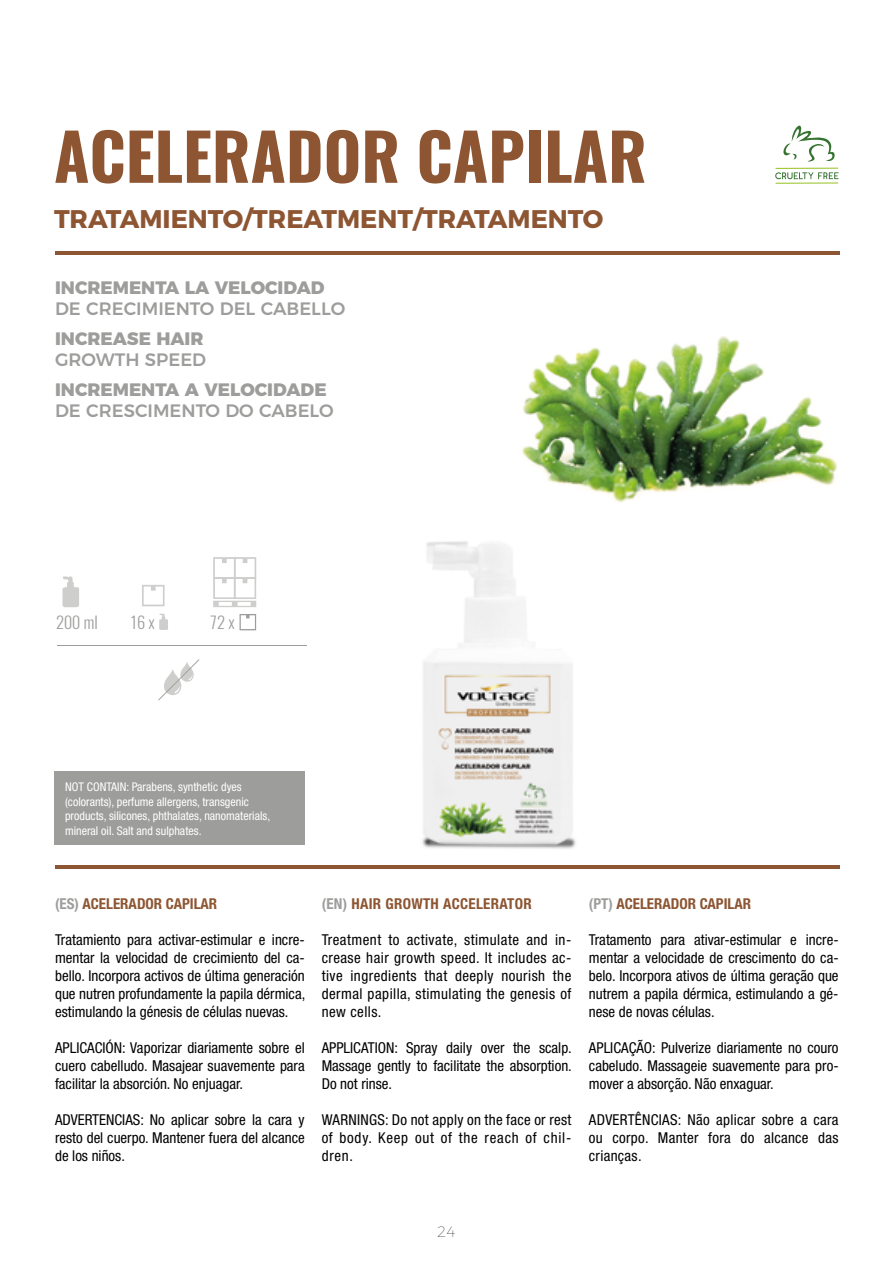
<style>
.page{position:relative;width:893px;height:1263px;background:#fff}
.page>*{position:absolute;margin:0;border:0;box-sizing:border-box;transform-origin:0 0}
.t1{font:700 64.5px "Oswald";color:#8d5532}
.t2{font:700 25.5px "Montserrat";color:#8d5532}
.t3{font:500 18px "Montserrat";color:#9d9d9c}
.t4{font:800 18px "Montserrat";color:#9d9d9c}
.t5{font:300 16.5px "Oswald";color:#9d9d9c}
.t6{font:condensed 15px/18px "Helvetica Neue LT Std";color:#000;text-align:justify}
.t7{font:700 condensed 15px "Helvetica Neue LT Std";color:#8d5532}
.t8{font:700 condensed 15px "Helvetica Neue LT Std";letter-spacing:.02em;color:#8d5532}
.t9{font:100 15px "Montserrat";color:#000}
.t10{font:condensed 12px/14.4px "Helvetica Neue LT Std";color:#fff}
.s1{color:#9d9d9c}
</style>
<div class="page">
<hr style="left:55px;top:252px;width:785px;height:3px;background:#8d5532">
<hr style="left:55px;top:866px;width:785px;height:3px;background:#8d5532">
<div style="left:54px;top:771px;width:251px;height:74px;background:#9d9d9c"></div>
<svg style="left:783px;top:125px;width:52px;height:37px"></svg>
<svg style="left:775px;top:172px;width:63px;height:7px"></svg>
<hr style="left:776px;top:168px;width:62px;height:1px;background:#95c11f">
<hr style="left:776px;top:183px;width:62px;height:1px;background:#95c11f">
<svg style="left:142px;top:585px;width:23px;height:21px"></svg>
<svg style="left:213px;top:557px;width:43px;height:50px"></svg>
<svg style="left:240px;top:614px;width:16px;height:16px"></svg>
<hr style="left:58px;top:645px;width:249px;height:1px;background:#9d9d9c">
<svg style="left:62px;top:576px;width:17px;height:31px"></svg>
<svg style="left:159px;top:613px;width:9px;height:17px"></svg>
<svg style="left:158px;top:659px;width:41px;height:41px"></svg>
<img style="left:522px;top:336px;width:315px;height:166px">
<img style="left:422px;top:541px;width:154px;height:308px">
<h1 class="t1" style="left:54px;top:112px;width:594px">ACELERADOR CAPILAR</h1>
<h2 class="t2" style="left:54px;top:198px;width:551px">TRATAMIENTO/TREATMENT/TRATAMENTO</h2>
<p class="t4" style="left:55px;top:272px;width:271px">INCREMENTA LA VELOCIDAD</p>
<p class="t3" style="left:55px;top:294px;width:292px">DE CRECIMIENTO DEL CABELLO</p>
<p class="t4" style="left:55px;top:323px;width:150px">INCREASE HAIR</p>
<p class="t3" style="left:55px;top:345px;width:153px">GROWTH SPEED</p>
<p class="t4" style="left:55px;top:374px;width:273px">INCREMENTA A VELOCIDADE</p>
<p class="t3" style="left:55px;top:396px;width:280px">DE CRESCIMENTO DO CABELO</p>
<p class="t5" style="left:56px;top:611px;width:43px">200 ml</p>
<p class="t5" style="left:130px;top:611px;width:26px">16 x</p>
<p class="t5" style="left:210px;top:611px;width:26px">72 x</p>
<p class="t10" style="left:65px;top:780px;width:207px">NOT CONTAIN: Parabens, synthetic dyes (colorants), perfume allergens, transgenic products, silicones, phthalates, nanomaterials, mineral oil. Salt and sulphates.</p>
<p class="t7" style="left:55px;top:895px;width:164px"><span class="s1">(ES)</span> ACELERADOR CAPILAR</p>
<p class="t6" style="left:55px;top:931px;width:252px">Tratamiento para activar-estimular e incre&shy;mentar la velocidad de crecimiento del ca&shy;bello. Incorpora activos de última generación que nutren profundamente la papila dérmica, estimulando la génesis de células nuevas.</p>
<p class="t6" style="left:55px;top:1039px;width:251px">APLICACIÓN: Vaporizar diariamente sobre el cuero cabelludo. Masajear suavemente para facilitar la absorción. No enjuagar.</p>
<p class="t6" style="left:55px;top:1111px;width:251px">ADVERTENCIAS: No aplicar sobre la cara y resto del cuerpo. Mantener fuera del alcance de los niños.</p>
<p class="t8" style="left:322px;top:895px;width:212px"><span class="s1">(EN)</span> HAIR GROWTH ACCELERATOR</p>
<p class="t6" style="left:322px;top:931px;width:251px">Treatment to activate, stimulate and in&shy;crease hair growth speed. It includes ac&shy;tive ingredients that deeply nourish the dermal papilla, stimulating the genesis of new cells.</p>
<p class="t6" style="left:322px;top:1039px;width:252px">APPLICATION: Spray daily over the scalp.<br>Massage gently to facilitate the absorption.<br>Do not rinse.</p>
<p class="t6" style="left:322px;top:1111px;width:251px">WARNINGS: Do not apply on the face or rest of body. Keep out of the reach of chil&shy;dren.</p>
<p class="t7" style="left:589px;top:895px;width:164px"><span class="s1">(PT)</span> ACELERADOR CAPILAR</p>
<p class="t6" style="left:589px;top:931px;width:251px">Tratamento para ativar-estimular e incre&shy;mentar a velocidade de crescimento do ca&shy;belo. Incorpora ativos de última geração que nutrem a papila dérmica, estimulando a gé&shy;nese de novas células.</p>
<p class="t6" style="left:589px;top:1039px;width:251px">APLICAÇÃO: Pulverize diariamente no couro cabeludo. Massageie suavemente para pro&shy;mover a absorção. Não enxaguar.</p>
<p class="t6" style="left:589px;top:1111px;width:251px">ADVERTÊNCIAS: Não aplicar sobre a cara ou corpo. Manter fora do alcance das crianças.</p>
<p class="t9" style="left:437px;top:1221px;width:20px">24</p>
</div>
